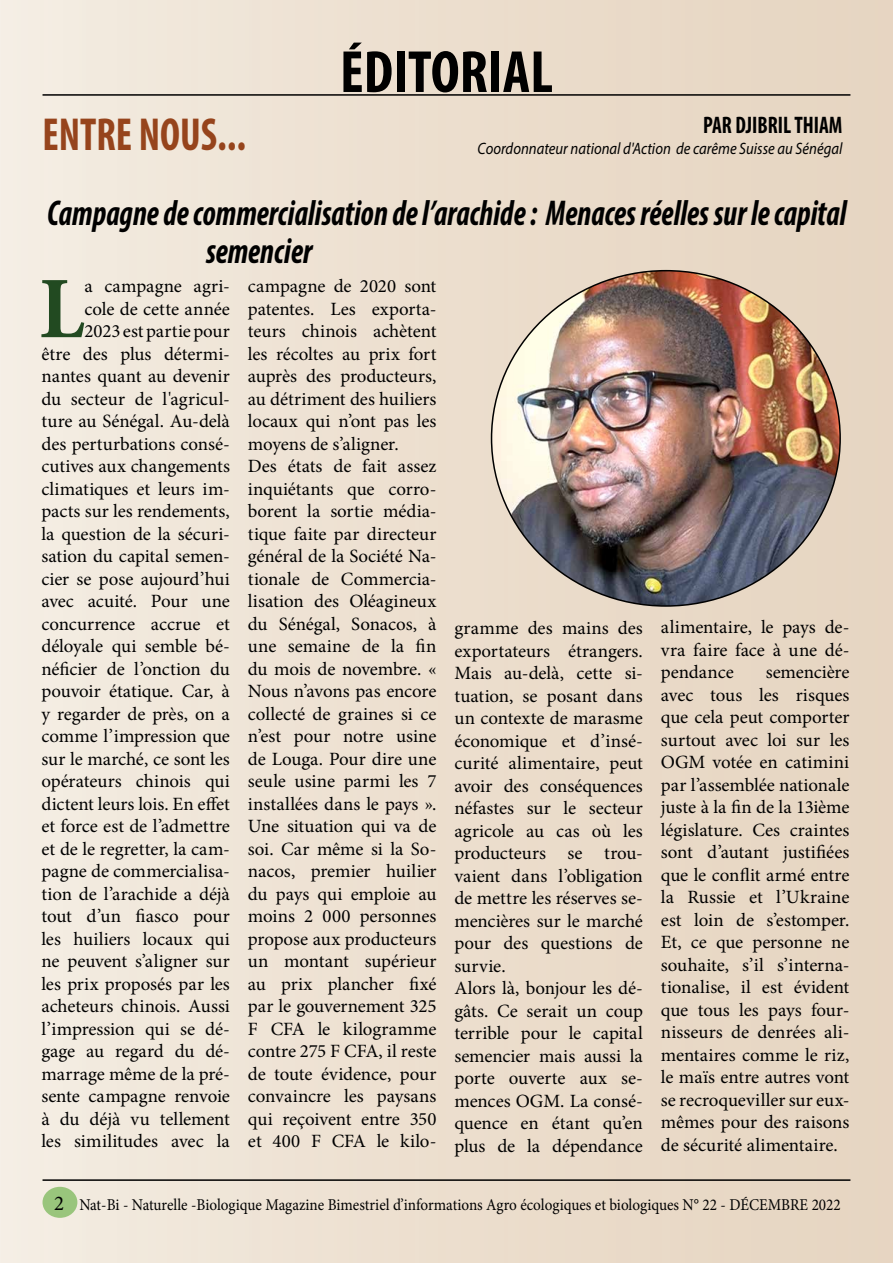
<style>
.page{position:relative;width:893px;height:1263px;background:#fff}
.page>*{position:absolute;margin:0;border:0;box-sizing:border-box;transform-origin:0 0}
.t1{font:700 condensed 88.8px "Minion Pro";color:#224a21}
.t2{font:700 condensed 60px "Myriad Pro";color:#000}
.t3{font:700 condensed 46.5px "Myriad Pro";color:#96441c;scale:.89 1}
.t4{font:italic 700 condensed 36px/37.5px "Myriad Pro";color:#000;scale:.87 1}
.t5{font:700 condensed 24px "Myriad Pro";color:#000;scale:.89 1}
.t6{font:18.75px/22.5px "Minion Pro";letter-spacing:-.005em;color:#000}
.t7{font:16.5px "Minion Pro";color:#000;scale:.92 1}
.t8{font:italic 16.5px "Myriad Pro";color:#000;scale:.89 1}
.s1{font-size:21px}
</style>
<div class="page">
<img style="left:0;top:0;width:893px;height:1263px">
<hr style="left:43px;top:94px;width:807px;height:2px;background:#000">
<hr style="left:43px;top:1179px;width:807px;height:2px;background:#000">
<div style="left:43px;top:1187px;width:34px;height:31px;background:#99c57c;border-radius:50%"></div>
<img style="left:491px;top:271px;width:349px;height:335px">
<h3 class="t3" style="left:43px;top:106px;width:230px">ENTRE NOUS...</h3>
<h2 class="t2" style="left:340px;top:34px;width:215px">ÉDITORIAL</h2>
<p class="t5" style="left:703px;top:110px;width:158px">PAR DJIBRIL THIAM</p>
<p class="t8" style="left:478px;top:139px;width:411px">Coordonnateur national d'Action de carême Suisse au Sénégal</p>
<h3 class="t4" style="left:206px;top:194px;width:738px;text-indent:-159px">Campagne de commercialisation de l’arachide : Menaces réelles sur le capital semencier</h3>
<p class="t6" style="left:41px;top:275px;width:190px;text-align:right">a campagne agri-<br>cole de cette année<br>2023 est partie pour<br>être des plus détermi&shy;nantes quant au devenir du secteur de l'agricul&shy;ture au Sénégal. Au-delà des perturbations consé&shy;cutives aux changements climatiques et leurs im&shy;pacts sur les rendements, la question de la sécuri&shy;sation du capital semen&shy;cier se pose aujourd’hui avec acuité. Pour une concurrence accrue et déloyale qui semble bé&shy;néficier de l’onction du pouvoir étatique. Car, à y regarder de près, on a comme l’impression que sur le marché, ce sont les opérateurs chinois qui dictent leurs lois. En effet et force est de l’admettre et de le regretter, la cam&shy;pagne de commercialisa&shy;tion de l’arachide a déjà tout d’un fiasco pour les huiliers locaux qui ne peuvent s’aligner sur les prix proposés par les acheteurs chinois. Aussi l’impression qui se dé&shy;gage au regard du dé&shy;marrage même de la pré&shy;sente campagne renvoie à du déjà vu tellement les similitudes avec la</p>
<p class="t6" style="left:248px;top:275px;width:190px">campagne de 2020 sont patentes. Les exporta&shy;teurs chinois achètent les récoltes au prix fort auprès des producteurs, au détriment des huiliers locaux qui n’ont pas les moyens de s’aligner.<br>Des états de fait assez inquiétants que corro&shy;borent la sortie média&shy;tique faite par directeur général de la Société Na&shy;tionale de Commercia&shy;lisation des Oléagineux du Sénégal, Sonacos, à une semaine de la fin du mois de novembre. «<br>Nous n’avons pas encore collecté de graines si ce n’est pour notre usine de Louga. Pour dire une seule usine parmi les 7 installées dans le pays ».<br>Une situation qui va de soi. Car même si la So&shy;nacos, premier huilier du pays qui emploie au moins 2 000 personnes propose aux producteurs un montant supérieur au prix plancher fixé par le gouvernement 325<br>F CFA le kilogramme contre 275 F CFA, il reste de toute évidence, pour convaincre les paysans qui reçoivent entre 350 et 400 F CFA le kilo-</p>
<h1 class="t1" style="left:39px;top:248px;width:47px">L</h1>
<p class="t6" style="left:454px;top:617px;width:190px">gramme des mains des exportateurs étrangers.<br>Mais au-delà, cette si&shy;tuation, se posant dans un contexte de marasme économique et d’insé&shy;curité alimentaire, peut avoir des conséquences néfastes sur le secteur agricole au cas où les producteurs se trou&shy;vaient dans l’obligation de mettre les réserves se&shy;mencières sur le marché pour des questions de survie.<br>Alors là, bonjour les dé&shy;gâts. Ce serait un coup terrible pour le capital semencier mais aussi la porte ouverte aux se&shy;mences OGM. La consé&shy;quence en étant qu’en plus de la dépendance</p>
<p class="t6" style="left:661px;top:616px;width:190px;text-align:justify">alimentaire, le pays de&shy;vra faire face à une dé&shy;pendance</p>
<p class="t6" style="left:661px;top:661px;width:190px;text-align:justify;text-indent:105px">semencière avec tous les risques que cela peut comporter surtout avec loi sur les OGM votée en catimini par l’assemblée nationale juste à la fin de la 13ième législature. Ces craintes sont d’autant justifiées que le conflit armé entre la Russie et l’Ukraine est loin de s’estomper.<br>Et, ce que personne ne souhaite, s’il s’interna&shy;tionalise, il est évident que tous les pays four&shy;nisseurs de denrées ali&shy;mentaires comme le riz, le maïs entre autres vont se recroqueviller sur eux&shy;mêmes pour des raisons de sécurité alimentaire.</p>
<p class="t7" style="left:54px;top:1194px;width:857px"><span class="s1">2</span> Nat-Bi - Naturelle -Biologique Magazine Bimestriel d’informations Agro écologiques et biologiques N° 22 - DÉCEMBRE 2022</p>
</div>
